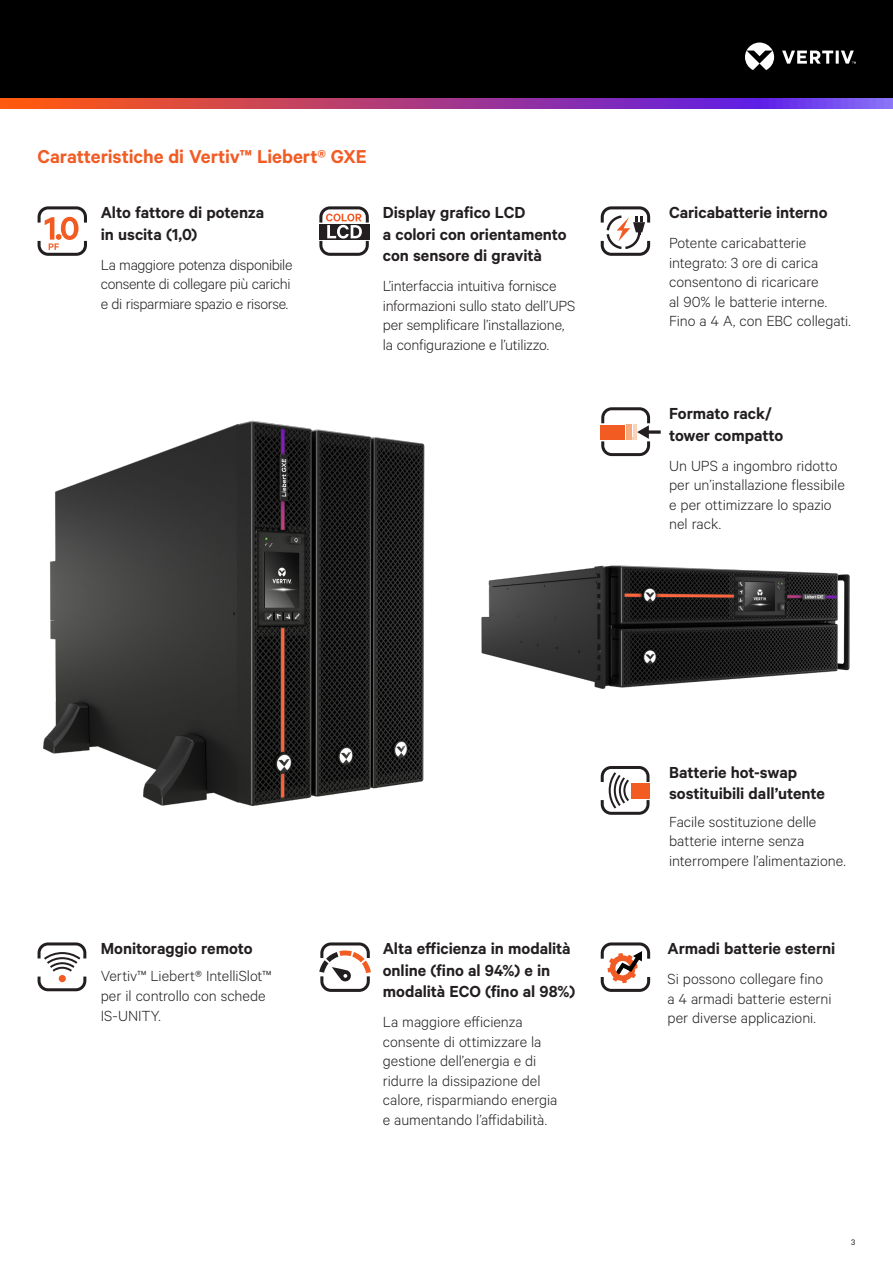
<style>
.page{position:relative;width:893px;height:1263px;background:#fff}
.page>*{position:absolute;margin:0;border:0;box-sizing:border-box;transform-origin:0 0}
.Vertiv_Orange_Main_H{font:600 21px "Calibre";letter-spacing:-.005em;color:#f15b24}
.Vertiv_Heading{font:600 18px/21.6px "Calibre";letter-spacing:-.005em;color:#231f20}
.Vertiv_Body_Text{font:300 16.5px/19.5px "Calibre";letter-spacing:-.005em;color:#231f20}
.Vertiv_Body_Text-2{font:300 16.5px/19.5px "Calibre";letter-spacing:-.025em;color:#231f20}
.t1{font:9px "Calibre";color:#231f20}
</style>
<div class="page">
<div style="left:0;top:0;width:893px;height:108px;background:#000"></div>
<svg style="left:745px;top:43px;width:111px;height:27px"></svg>
<svg style="left:0;top:98px;width:893px;height:11px;background:#a83e89"></svg>
<img style="left:481px;top:565px;width:369px;height:124px">
<img style="left:43px;top:420px;width:382px;height:386px">
<svg style="left:38px;top:206px;width:49px;height:50px"></svg>
<svg style="left:319px;top:206px;width:50px;height:50px"></svg>
<svg style="left:601px;top:407px;width:60px;height:49px"></svg>
<svg style="left:601px;top:766px;width:48px;height:49px"></svg>
<div style="left:631px;top:783px;width:19px;height:15px;background:#f25b21"></div>
<svg style="left:319px;top:942px;width:52px;height:50px"></svg>
<svg style="left:601px;top:942px;width:49px;height:50px"></svg>
<svg style="left:38px;top:942px;width:48px;height:49px"></svg>
<svg style="left:601px;top:206px;width:49px;height:50px"></svg>
<p class="Vertiv_Orange_Main_H" style="left:38px;top:144px;width:330px">Caratteristiche di Vertiv™ Liebert® GXE</p>
<p class="Vertiv_Heading" style="left:101px;top:201px;width:165px">Alto fattore di potenza in uscita (1,0)</p>
<p class="Vertiv_Body_Text-2" style="left:101px;top:254px;width:193px">La maggiore potenza disponibile consente di collegare più carichi e di risparmiare spazio e risorse.</p>
<p class="Vertiv_Heading" style="left:383px;top:201px;width:185px">Display grafico LCD<br>a colori con orientamento con sensore di gravità</p>
<p class="Vertiv_Body_Text" style="left:383px;top:276px;width:194px">L’interfaccia intuitiva fornisce informazioni sullo stato dell’UPS per semplificare l’installazione, la configurazione e l’utilizzo.</p>
<p class="Vertiv_Heading" style="left:669px;top:201px;width:160px">Caricabatterie interno</p>
<p class="Vertiv_Body_Text" style="left:669px;top:232px;width:183px">Potente caricabatterie integrato: 3 ore di carica consentono di ricaricare<br>al 90% le batterie interne.<br>Fino a 4 A, con EBC collegati.</p>
<p class="Vertiv_Heading" style="left:669px;top:402px;width:116px">Formato rack/ tower compatto</p>
<p class="Vertiv_Body_Text" style="left:669px;top:455px;width:177px">Un UPS a ingombro ridotto per un’installazione flessibile e per ottimizzare lo spazio nel rack.</p>
<p class="Vertiv_Heading" style="left:101px;top:937px;width:153px">Monitoraggio remoto</p>
<p class="Vertiv_Body_Text" style="left:101px;top:966px;width:172px">Vertiv™ Liebert® IntelliSlot™ per il controllo con schede<br>IS-UNITY.</p>
<p class="Vertiv_Heading" style="left:383px;top:937px;width:194px">Alta efficienza in modalità online (fino al 94%) e in modalità ECO (fino al 98%)</p>
<p class="Vertiv_Body_Text" style="left:383px;top:1012px;width:176px">La maggiore efficienza consente di ottimizzare la gestione dell’energia e di ridurre la dissipazione del calore, risparmiando energia e aumentando l’affidabilità.</p>
<p class="Vertiv_Heading" style="left:669px;top:761px;width:157px">Batterie hot-swap sostituibili dall’utente</p>
<p class="Vertiv_Body_Text" style="left:669px;top:811px;width:178px">Facile sostituzione delle batterie interne senza interrompere l’alimentazione.</p>
<p class="Vertiv_Heading" style="left:668px;top:937px;width:169px">Armadi batterie esterni</p>
<p class="Vertiv_Body_Text" style="left:668px;top:968px;width:165px">Si possono collegare fino a 4 armadi batterie esterni per diverse applicazioni.</p>
<p class="t1" style="left:851px;top:1236px;width:6px">3</p>
</div>
